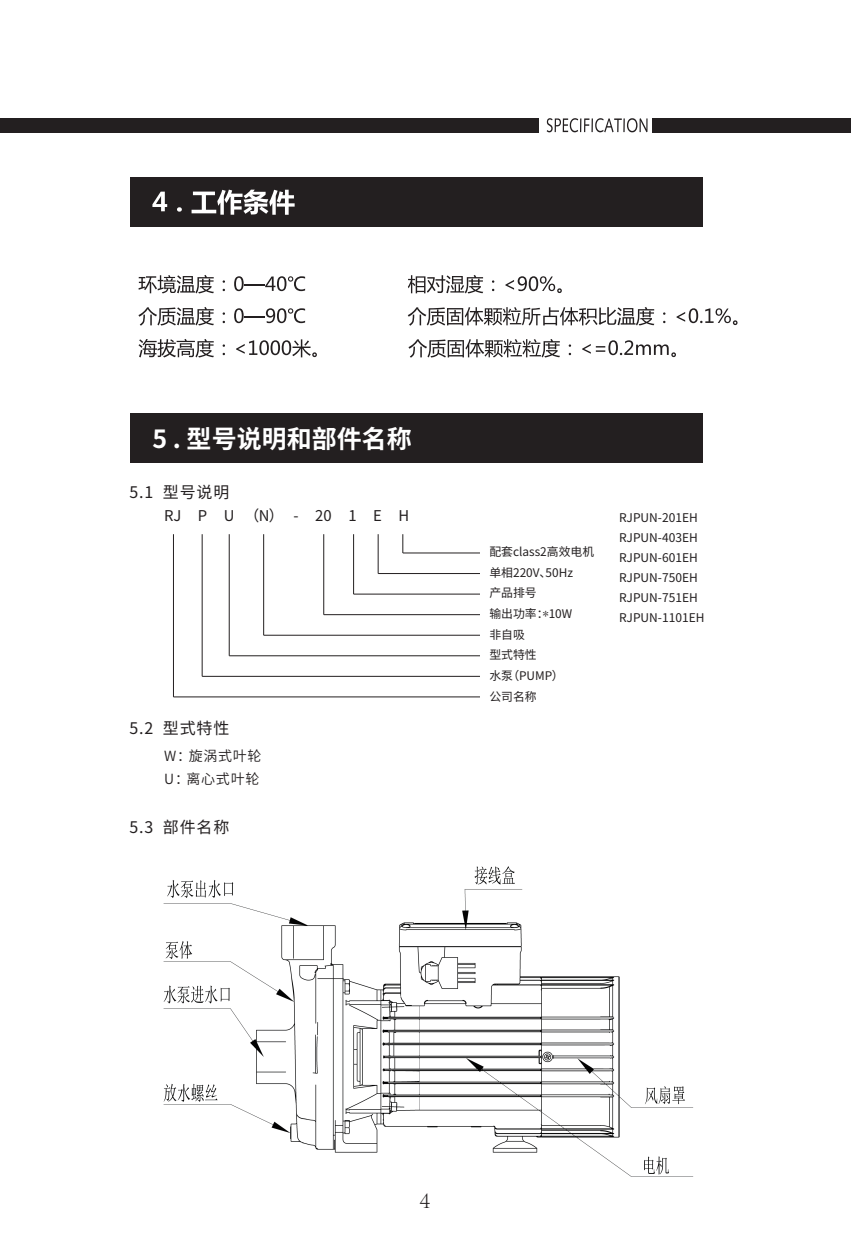
<style>
.page{position:relative;width:851px;height:1248px;background:#fff}
.page>*{position:absolute;margin:0;border:0;box-sizing:border-box;transform-origin:0 0}
.t1{font:700 25px "Source Han Sans CN";color:#fff}
.t2{font:300 24px "Adobe Song Std";color:#231f20}
.t3{font:16px "Source Han Sans CN";letter-spacing:.05em;color:#231f20}
.t4{font:14.8px "Source Han Sans CN";color:#231f20}
.t5{font:14px "Source Han Sans CN";letter-spacing:.05em;color:#231f20}
.t6{font:12px/20px "Source Han Sans CN";color:#231f20}
.t7{font:11.8px/20.6px "Source Han Sans CN";color:#231f20}
.s1{font-family:"Sim Sun"}
</style>
<div class="page">
<svg style="left:546px;top:118px;width:101px;height:14px"></svg>
<div style="left:0;top:118px;width:538px;height:14px;background:#231f20"></div>
<div style="left:652px;top:118px;width:198px;height:14px;background:#231f20"></div>
<div style="left:130px;top:178px;width:572px;height:49px;background:#231f20"></div>
<svg style="left:152px;top:192px;width:15px;height:19px"></svg>
<svg style="left:177px;top:207px;width:5px;height:5px"></svg>
<svg style="left:191px;top:190px;width:103px;height:25px"></svg>
<div style="left:130px;top:413px;width:572px;height:50px;background:#231f20"></div>
<svg style="left:138px;top:275px;width:76px;height:18px"></svg>
<svg style="left:222px;top:280px;width:3px;height:11px"></svg>
<svg style="left:234px;top:276px;width:9px;height:15px"></svg>
<hr style="left:244px;top:284px;width:21px;height:2px;background:#231f20">
<svg style="left:265px;top:276px;width:40px;height:15px"></svg>
<svg style="left:408px;top:275px;width:75px;height:18px"></svg>
<svg style="left:492px;top:280px;width:2px;height:11px"></svg>
<svg style="left:505px;top:276px;width:56px;height:17px"></svg>
<svg style="left:138px;top:307px;width:76px;height:19px"></svg>
<svg style="left:222px;top:312px;width:3px;height:11px"></svg>
<svg style="left:234px;top:308px;width:9px;height:15px"></svg>
<hr style="left:244px;top:316px;width:21px;height:2px;background:#231f20">
<svg style="left:266px;top:308px;width:39px;height:15px"></svg>
<svg style="left:407px;top:307px;width:247px;height:19px"></svg>
<svg style="left:663px;top:312px;width:2px;height:11px"></svg>
<svg style="left:676px;top:308px;width:61px;height:17px"></svg>
<svg style="left:138px;top:339px;width:76px;height:18px"></svg>
<svg style="left:222px;top:344px;width:3px;height:11px"></svg>
<svg style="left:236px;top:339px;width:81px;height:18px"></svg>
<svg style="left:408px;top:339px;width:152px;height:19px"></svg>
<svg style="left:568px;top:344px;width:3px;height:11px"></svg>
<svg style="left:582px;top:340px;width:94px;height:17px"></svg>
<img style="left:163px;top:866px;width:531px;height:311px">
<hr style="left:263px;top:534px;width:1px;height:101px;background:#231f20">
<hr style="left:323px;top:534px;width:1px;height:80px;background:#231f20">
<hr style="left:353px;top:534px;width:1px;height:60px;background:#231f20">
<hr style="left:378px;top:534px;width:1px;height:39px;background:#231f20">
<svg style="left:402px;top:534px;width:1px;height:19px"></svg>
<hr style="left:263px;top:634px;width:217px;height:1px;background:#231f20">
<hr style="left:229px;top:655px;width:251px;height:1px;background:#231f20">
<hr style="left:202px;top:676px;width:278px;height:1px;background:#231f20">
<hr style="left:173px;top:696px;width:307px;height:1px;background:#231f20">
<hr style="left:229px;top:534px;width:1px;height:121px;background:#231f20">
<hr style="left:202px;top:534px;width:1px;height:142px;background:#231f20">
<hr style="left:173px;top:534px;width:1px;height:162px;background:#231f20">
<hr style="left:403px;top:552px;width:77px;height:1px;background:#231f20">
<hr style="left:378px;top:573px;width:102px;height:1px;background:#231f20">
<hr style="left:353px;top:593px;width:127px;height:1px;background:#231f20">
<hr style="left:324px;top:614px;width:156px;height:1px;background:#231f20">
<h1 class="t1" style="left:152px;top:424px;width:261px">5 . 型号说明和部件名称</h1>
<h3 class="t3" style="left:129px;top:482px;width:101px">5.1 型号说明</h3>
<p class="t4" style="left:164px;top:507px;width:246px">RJ P U （N） - 20 1 E H</p>
<h3 class="t3" style="left:129px;top:719px;width:101px">5.2 型式特性</h3>
<p class="t5" style="left:164px;top:747px;width:99px">W：旋涡式叶轮</p>
<p class="t5" style="left:164px;top:770px;width:97px">U：离心式叶轮</p>
<h3 class="t3" style="left:129px;top:818px;width:101px">5.3 部件名称</h3>
<p class="t7" style="left:489px;top:541px;width:106px">配套class2高效电机单相220V、50Hz<br>产品排号<br>输出功率：<span class="s1">*</span>10W<br>非自吸<br>型式特性<br>水泵（PUMP）<br>公司名称</p>
<p class="t6" style="left:619px;top:508px;width:87px">RJPUN-201EH<br>RJPUN-403EH<br>RJPUN-601EH<br>RJPUN-750EH<br>RJPUN-751EH<br>RJPUN-1101EH</p>
<h2 class="t2" style="left:419px;top:1185px;width:13px">4</h2>
</div>
